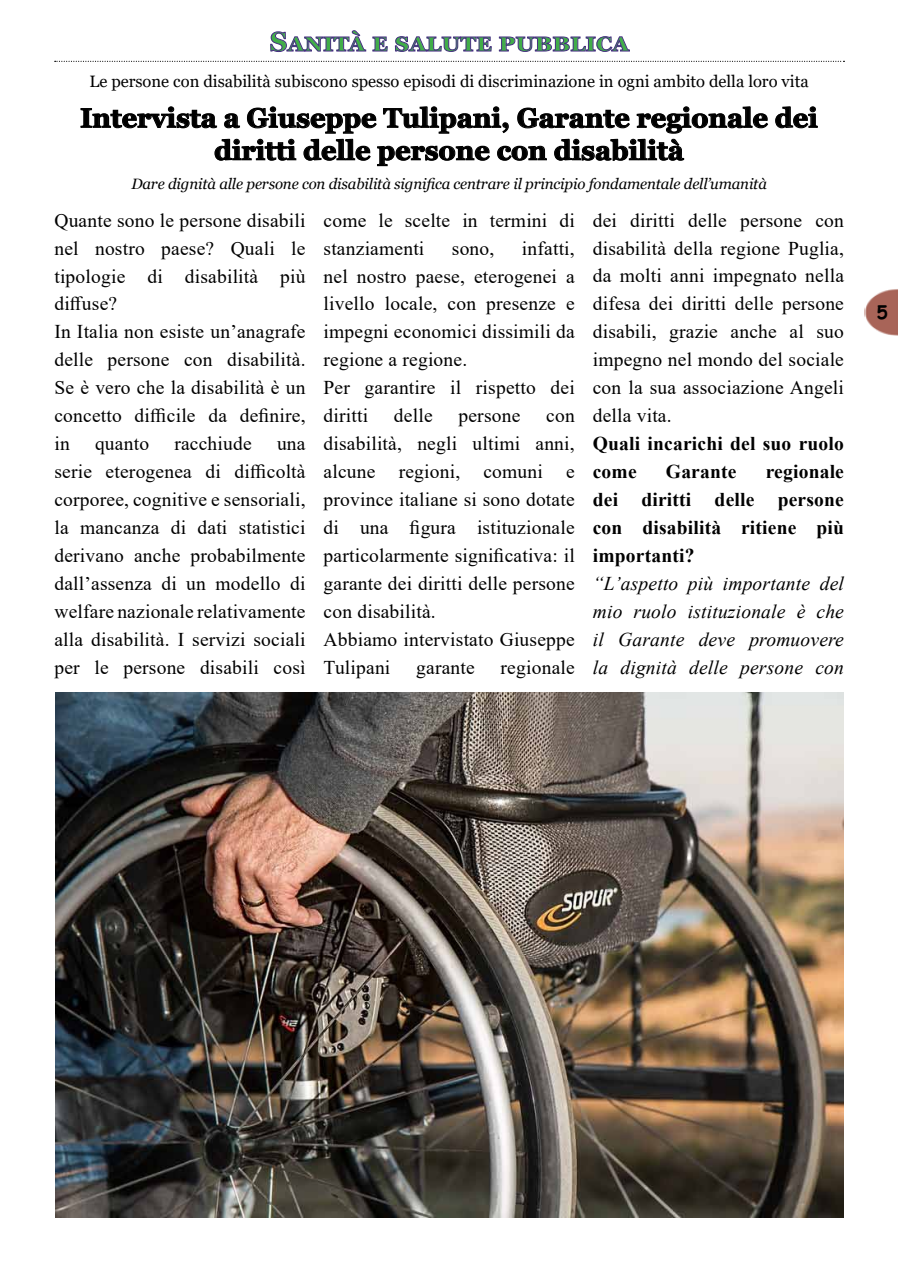
<style>
.page{position:relative;width:898px;height:1272px;background:#fff}
.page>*{position:absolute;margin:0;border:0;box-sizing:border-box;transform-origin:0 0}
.t1{font:700 27px/32.4px "Georgia";color:#000;text-align:center}
.t2{font:700 27px "Georgia";color:#41ad49}
.t3{font:19.5px/27.9px "Times New Roman";letter-spacing:.01em;color:#000}
.t4{font:700 19.5px/27.9px "Times New Roman";letter-spacing:.01em;color:#000}
.t5{font:italic 19.5px/27.9px "Times New Roman";letter-spacing:.01em;color:#000;text-align:justify}
.t6{font:700 18px "Comic Sans MS";color:#000}
.t7{font:16.5px "Georgia";color:#000}
.t8{font:italic 15px "Georgia";letter-spacing:-.01em;color:#000}
</style>
<div class="page">
<img style="left:864px;top:289px;width:33px;height:47px">
<svg style="left:775px;top:106px;width:43px;height:23px"></svg>
<svg style="left:80px;top:106px;width:688px;height:61px"></svg>
<svg style="left:55px;top:61px;width:789px;height:1px"></svg>
<svg style="left:270px;top:30px;width:96px;height:22px"></svg>
<svg style="left:372px;top:36px;width:16px;height:16px"></svg>
<svg style="left:395px;top:36px;width:97px;height:16px"></svg>
<svg style="left:498px;top:36px;width:132px;height:16px"></svg>
<img style="left:56px;top:693px;width:787px;height:524px">
<h1 class="t2" style="left:270px;top:24px;width:359px">Sanità e salute pubblica</h1>
<p class="t7" style="left:89px;top:71px;width:720px">Le persone con disabilità subiscono spesso episodi di discriminazione in ogni ambito della loro vita</p>
<h1 class="t1" style="left:80px;top:102px;width:738px">Intervista a Giuseppe Tulipani, Garante regionale dei diritti delle persone con disabilità</h1>
<p class="t8" style="left:131px;top:174px;width:636px">Dare dignità alle persone con disabilità significa centrare il principio fondamentale dell’umanità</p>
<p class="t3" style="left:54px;top:205px;width:253px">Quante sono le persone disabili nel nostro paese? Quali le tipologie di disabilità più diffuse?<br>In Italia non esiste un’anagrafe delle persone con disabilità.<br>Se è vero che la disabilità è un concetto difficile da definire, in</p>
<p class="t3" style="left:95px;top:429px;width:56px">quanto</p>
<p class="t3" style="left:174px;top:429px;width:79px">racchiude</p>
<p class="t3" style="left:54px;top:429px;width:253px;text-align:justify;text-indent:222px">una serie eterogenea di difficoltà corporee, cognitive e sensoriali, la mancanza di dati statistici derivano anche probabilmente dall’assenza di un modello di welfare nazionale relativamente alla disabilità. I servizi sociali per le persone disabili così</p>
<p class="t3" style="left:323px;top:205px;width:252px">come le scelte in termini di stanziamenti</p>
<p class="t3" style="left:323px;top:233px;width:253px;text-indent:198px">infatti, nel nostro paese, eterogenei a livello locale, con presenze e impegni economici dissimili da regione a regione.<br>Per garantire il rispetto dei diritti</p>
<p class="t3" style="left:451px;top:233px;width:44px">sono,</p>
<p class="t3" style="left:394px;top:401px;width:40px">delle</p>
<p class="t3" style="left:458px;top:401px;width:63px">persone</p>
<p class="t3" style="left:323px;top:401px;width:252px;text-indent:222px">con disabilità, negli ultimi anni, alcune regioni, comuni e province italiane si sono dotate di una figura istituzionale particolarmente significativa: il garante dei diritti delle persone con disabilità.<br>Abbiamo intervistato Giuseppe<br>Tulipani</p>
<p class="t3" style="left:416px;top:653px;width:60px">garante</p>
<p class="t3" style="left:500px;top:653px;width:76px">regionale</p>
<p class="t3" style="left:592px;top:205px;width:253px;text-align:justify">dei diritti delle persone con disabilità della regione Puglia, da molti anni impegnato nella difesa dei diritti delle persone disabili, grazie anche al suo impegno nel mondo del sociale con la sua associazione Angeli della vita.</p>
<p class="t4" style="left:592px;top:429px;width:252px">Quali incarichi del suo ruolo come</p>
<p class="t4" style="left:592px;top:457px;width:252px;text-align:justify;text-indent:173px">regionale dei diritti delle persone con disabilità ritiene più importanti?</p>
<p class="t5" style="left:592px;top:569px;width:252px">“L’aspetto più importante del mio ruolo istituzionale è che il Garante deve promuovere la dignità delle persone con</p>
<p class="t4" style="left:665px;top:457px;width:72px">Garante</p>
<p class="t6" style="left:876px;top:299px;width:12px">5</p>
</div>
